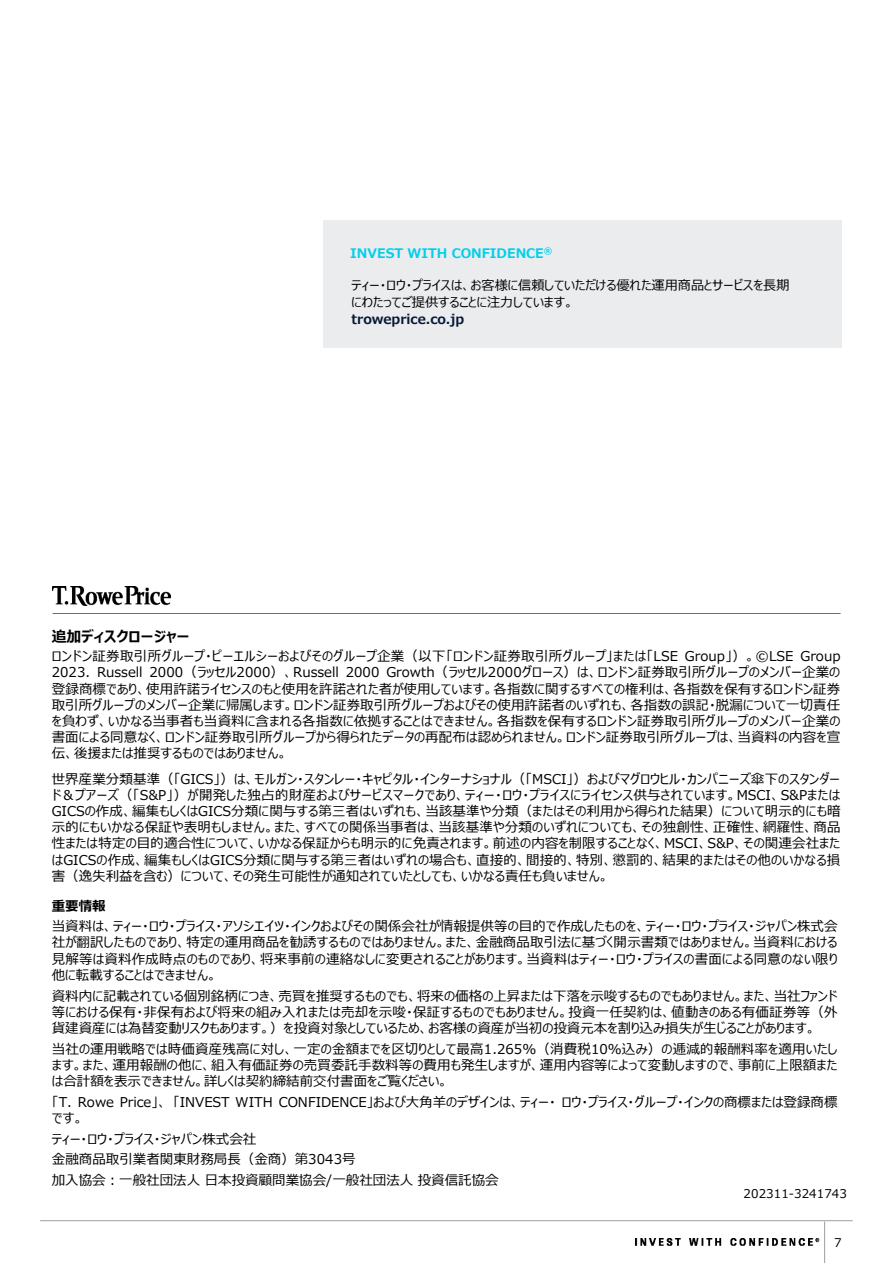
<style>
.page{position:relative;width:893px;height:1263px;background:#fff}
.page>*{position:absolute;margin:0;border:0;box-sizing:border-box;transform-origin:0 0}
.t1{font:700 15px "Meiryo UI";color:#000}
.t2{font:13.5px/16.2px "Meiryo UI";color:#000;text-align:justify}
.t3{font:700 13.5px "Meiryo UI";color:#000}
.t4{font:13.2px/17.2px "Meiryo UI";color:#000}
.t5{font:700 13.2px "Meiryo UI";color:#00cfec}
.t6{font:700 13.2px "Meiryo UI";letter-spacing:-.005em;color:#061937}
.t7{font:12px "Meiryo UI";letter-spacing:.005em;color:#000}
</style>
<div class="page">
<hr style="left:824px;top:1222px;width:1px;height:41px;background:#a9a9a9">
<hr style="left:40px;top:1220px;width:812px;height:1px;background:#b3b3b3">
<img style="left:635px;top:1238px;width:184px;height:7px">
<div style="left:323px;top:220px;width:519px;height:127px;background:#eaecee"></div>
<hr style="left:53px;top:613px;width:787px;height:1px;background:#66717e">
<img style="left:53px;top:586px;width:117px;height:19px">
<p class="t5" style="left:350px;top:243px;width:204px">INVEST WITH CONFIDENCE<sup>®</sup></p>
<p class="t4" style="left:352px;top:277px;width:439px">ティー・ロウ・プライスは、お客様に信頼していただける優れた運用商品とサービスを長期にわたってご提供することに注力しています。</p>
<p class="t6" style="left:352px;top:310px;width:114px">troweprice.co.jp</p>
<p class="t1" style="left:52px;top:626px;width:140px">追加ディスクロージャー</p>
<p class="t2" style="left:52px;top:649px;width:790px">ロンドン証券取引所グループ・ピーエルシーおよびそのグループ企業（以下「ロンドン証券取引所グループ」または「LSE Group」）。©LSE Group 2023. Russell 2000（ラッセル2000）、Russell 2000 Growth（ラッセル2000グロース）は、ロンドン証券取引所グループのメンバー企業の登録商標であり、使用許諾ライセンスのもと使用を許諾された者が使用しています。各指数に関するすべての権利は、各指数を保有するロンドン証券取引所グループのメンバー企業に帰属します。ロンドン証券取引所グループおよびその使用許諾者のいずれも、各指数の誤記・脱漏について一切責任を負わず、いかなる当事者も当資料に含まれる各指数に依拠することはできません。各指数を保有するロンドン証券取引所グループのメンバー企業の書面による同意なく、ロンドン証券取引所グループから得られたデータの再配布は認められません。ロンドン証券取引所グループは、当資料の内容を宣伝、後援または推奨するものではありません。</p>
<p class="t2" style="left:52px;top:771px;width:790px">世界産業分類基準（「GICS」）は、モルガン・スタンレー・キャピタル・インターナショナル（「MSCI」）およびマグロウヒル・カンパニーズ傘下のスタンダード＆プアーズ（「S&amp;P」）が開発した独占的財産およびサービスマークであり、ティー・ロウ・プライスにライセンス供与されています。MSCI、S&amp;PまたはGICSの作成、編集もしくはGICS分類に関与する第三者はいずれも、当該基準や分類（またはその利用から得られた結果）について明示的にも暗示的にもいかなる保証や表明もしません。また、すべての関係当事者は、当該基準や分類のいずれについても、その独創性、正確性、網羅性、商品性または特定の目的適合性について、いかなる保証からも明示的に免責されます。前述の内容を制限することなく、MSCI、S&amp;P、その関連会社またはGICSの作成、編集もしくはGICS分類に関与する第三者はいずれの場合も、直接的、間接的、特別、懲罰的、結果的またはその他のいかなる損害（逸失利益を含む）について、その発生可能性が通知されていたとしても、いかなる責任も負いません。</p>
<p class="t3" style="left:52px;top:896px;width:55px">重要情報</p>
<p class="t2" style="left:52px;top:919px;width:787px">当資料は、ティー・ロウ・プライス・アソシエイツ・インクおよびその関係会社が情報提供等の目的で作成したものを、ティー・ロウ・プライス・ジャパン株式会社が翻訳したものであり、特定の運用商品を勧誘するものではありません。また、金融商品取引法に基づく開示書類ではありません。当資料における見解等は資料作成時点のものであり、将来事前の連絡なしに変更されることがあります。当資料はティー・ロウ・プライスの書面による同意のない限り他に転載することはできません。</p>
<p class="t2" style="left:52px;top:988px;width:787px">資料内に記載されている個別銘柄につき、売買を推奨するものでも、将来の価格の上昇または下落を示唆するものでもありません。また、当社ファンド等における保有・非保有および将来の組み入れまたは売却を示唆・保証するものでもありません。投資一任契約は、値動きのある有価証券等（外貨建資産には為替変動リスクもあります。）を投資対象としているため、お客様の資産が当初の投資元本を割り込み損失が生じることがあります。</p>
<p class="t2" style="left:52px;top:1041px;width:787px">当社の運用戦略では時価資産残高に対し、一定の金額までを区切りとして最高1.265%（消費税10%込み）の逓減的報酬料率を適用いたします。また、運用報酬の他に、組入有価証券の売買委託手数料等の費用も発生しますが、運用内容等によって変動しますので、事前に上限額または合計額を表示できません。詳しくは契約締結前交付書面をご覧ください。</p>
<p class="t2" style="left:52px;top:1094px;width:787px">「T. Rowe Price」、「INVEST WITH CONFIDENCE」および大角羊のデザインは、ティー・ロウ・プライス・グループ・インクの商標または登録商標です。</p>
<p class="t2" style="left:52px;top:1129px;width:448px;line-height:20.7px;text-align:left">ティー・ロウ・プライス・ジャパン株式会社<br>金融商品取引業者関東財務局長（金商）第3043号<br>加入協会：一般社団法人日本投資顧問業協会/一般社団法人投資信託協会</p>
<p class="t7" style="left:743px;top:1185px;width:105px">202311-3241743</p>
<p class="t7" style="left:834px;top:1234px;width:9px">7</p>
</div>
